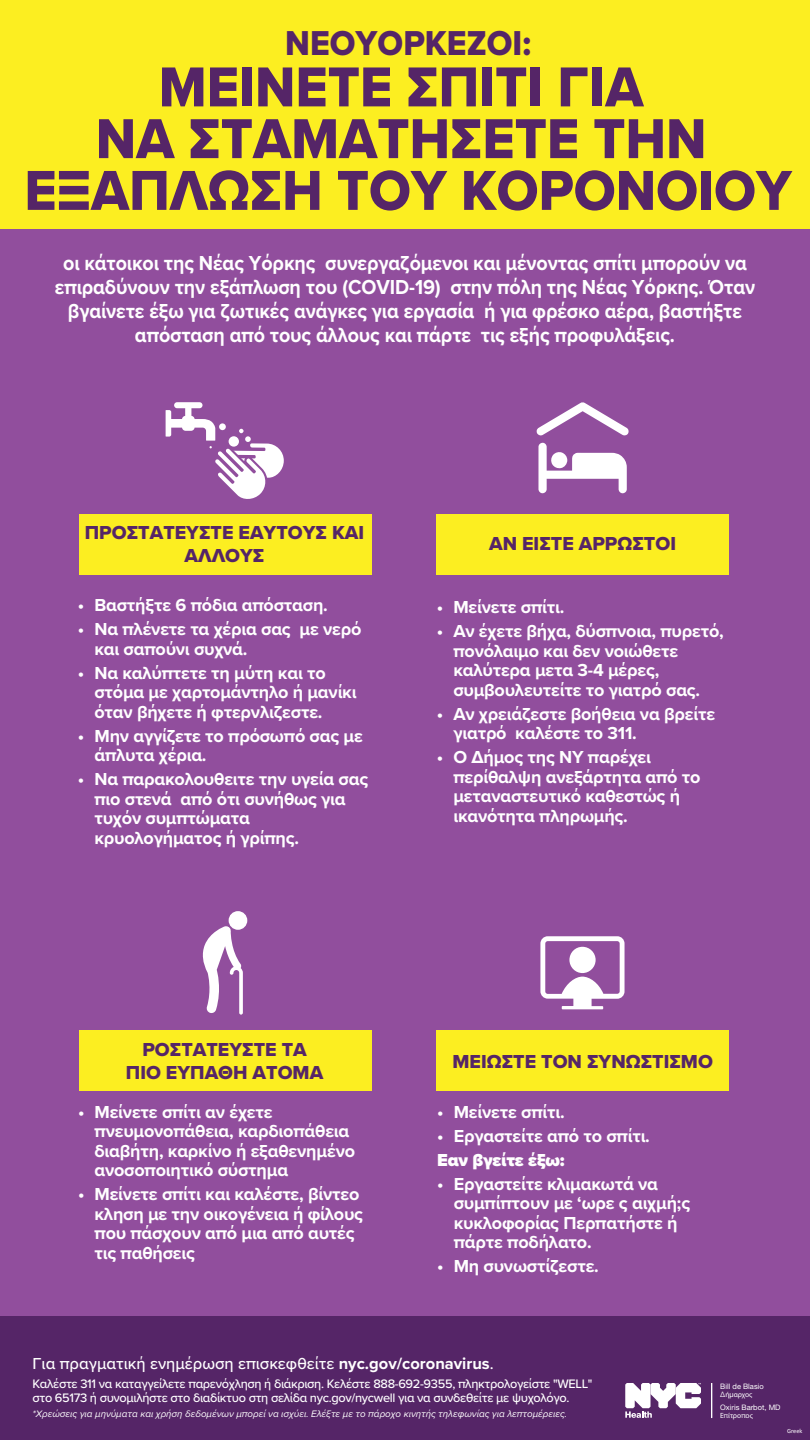
<style>
.page{position:relative;width:810px;height:1440px;background:#914e9d}
.page>*{position:absolute;margin:0;border:0;box-sizing:border-box;transform-origin:0 0}
.t1{font:58.35px/51.8px "Proxima Nova Extrabld";color:#552567;text-align:center;scale:.94 1}
.t2{font:35.85px "Proxima Nova Extrabld";color:#552567;scale:.94 1}
.t3{font:700 21px/24px "Proxima Nova";letter-spacing:-.005em;color:#fff;text-align:center;scale:.94 1}
.t4{font:19.5px/22.5px "Proxima Nova Extrabld";color:#552567;text-align:center}
.t5{font:700 18px/19.5px "Proxima Nova";letter-spacing:-.01em;color:#fff}
.t6{font:900 18px "Proxima Nova";letter-spacing:-.01em;color:#fff}
.t7{font:500 16.5px "Proxima Nova";color:#fff}
.t8{font:500 12.75px/14.6px "Proxima Nova";letter-spacing:-.025em;color:#fff}
.t9{font:italic 9.75px "Proxima Nova";color:#fff}
.t10{font:7.5px "Helvetica Neue LT Pro";color:#fff}
.t11{font:7.5px "Myriad Pro";letter-spacing:-.005em;color:#fff}
.t12{font:6.38px "Calibri";color:#fff}
.s1{font-weight:700}
.s2{font-family:"Helvetica Neue LT Pro"}
</style>
<div class="page">
<div style="left:0;top:1316px;width:810px;height:124px;background:#552567"></div>
<div style="left:711px;top:1383px;width:1px;height:35px;border:1px solid #fff"></div>
<svg style="left:625px;top:1383px;width:76px;height:35px"></svg>
<div style="left:0;top:0;width:810px;height:229px;background:#fcee21"></div>
<div style="left:79px;top:514px;width:292px;height:61px;background:#fcee21"></div>
<svg style="left:166px;top:402px;width:118px;height:97px"></svg>
<div style="left:437px;top:514px;width:292px;height:61px;background:#fcee21"></div>
<svg style="left:538px;top:443px;width:89px;height:50px"></svg>
<svg style="left:537px;top:402px;width:92px;height:34px"></svg>
<div style="left:436px;top:1030px;width:293px;height:61px;background:#fcee21"></div>
<svg style="left:540px;top:936px;width:85px;height:73px"></svg>
<div style="left:569px;top:947px;width:27px;height:26px;background:#fff;border-radius:50%"></div>
<div style="left:79px;top:1030px;width:292px;height:61px;background:#fcee21"></div>
<svg style="left:202px;top:926px;width:41px;height:89px"></svg>
<div style="left:229px;top:911px;width:18px;height:19px;background:#fff;border-radius:50%"></div>
<h2 class="t2" style="left:285px;top:16px;width:263px">ΝΕΟΥΟΡΚΕΖΟΙ:</h2>
<h1 class="t1" style="left:24px;top:60px;width:818px">ΜΕΙΝΕΤΕ ΣΠΙΤΙ ΓΙΑ<br>ΝΑ ΣΤΑΜΑΤΗΣΕΤΕ ΤΗΝ<br>ΕΞΑΠΛΩΣΗ ΤΟΥ ΚΟΡΟΝΟΙΟΥ</h1>
<p class="t3" style="left:55px;top:251px;width:747px">οι κάτοικοι της Νέας Υόρκης συνεργαζόμενοι και μένοντας σπίτι μπορούν να επιραδύνουν την εξάπλωση του (COVID-19) στην πόλη της Νέας Υόρκης. Όταν βγαίνετε έξω για ζωτικές ανάγκες για εργασία ή για φρέσκο αέρα, βαστήξτε απόσταση από τους άλλους και πάρτε τις εξής προφυλάξεις.</p>
<p class="t4" style="left:85px;top:521px;width:281px">ΠΡΟΣΤΑΤΕΥΣΤΕ ΕΑΥΤΟΥΣ ΚΑΙ<br>ΑΛΛΟΥΣ</p>
<p class="t5" style="left:78px;top:595px;width:251px">• Βαστήξτε 6 πόδια απόσταση.</p>
<p class="t5" style="left:94px;top:619px;width:268px;text-indent:-17px">• Να πλένετε τα χέρια σας με νερό και σαπούνι συχνά.</p>
<p class="t5" style="left:94px;top:662px;width:264px;text-indent:-17px">• Να καλύπτετε τη μύτη και το στόμα με χαρτομάντηλο ή μανίκι όταν βήχετε ή φτερνλιζεστε.</p>
<p class="t5" style="left:94px;top:725px;width:270px;text-indent:-17px">• Μην αγγίζετε το πρόσωπό σας με άπλυτα χέρια.</p>
<p class="t5" style="left:94px;top:769px;width:275px;text-indent:-17px">• Να παρακολουθειτε την υγεία σας πιο στενά από ότι συνήθως για τυχόν συμπτώματα κρυολογήματος ή γρίπης.</p>
<p class="t4" style="left:489px;top:532px;width:188px">ΑΝ ΕΙΣΤΕ ΑΡΡΩΣΤΟΙ</p>
<p class="t5" style="left:437px;top:597px;width:129px">• Μείνετε σπίτι.</p>
<p class="t5" style="left:453px;top:621px;width:272px;text-indent:-17px">• Αν έχετε βήχα, δύσπνοια, πυρετό, πονόλαιμο και δεν νοιώθετε καλύτερα μετα 3-4 μέρες, συμβουλευτείτε το γιατρό σας.</p>
<p class="t5" style="left:453px;top:704px;width:263px;text-indent:-17px">• Αν χρειάζεστε βοήθεια να βρείτε γιατρό καλέστε το 311.</p>
<p class="t5" style="left:453px;top:747px;width:249px;text-indent:-17px">• Ο Δήμος της ΝΥ παρέχει περίθαλψη ανεξάρτητα από το μεταναστευτικό καθεστώς ή ικανότητα πληρωμής.</p>
<p class="t4" style="left:126px;top:1038px;width:199px">ΡΟΣΤΑΤΕΥΣΤΕ ΤΑ<br>ΠΙΟ ΕΥΠΑΘΗ ΑΤΟΜΑ</p>
<p class="t5" style="left:95px;top:1102px;width:262px;text-indent:-17px">• Μείνετε σπίτι αν έχετε πνευμονοπάθεια, καρδιοπάθεια διαβήτη, καρκίνο ή εξαθενημένο ανοσοποιητικό σύστημα</p>
<p class="t5" style="left:95px;top:1184px;width:270px;text-indent:-17px">• Μείνετε σπίτι και καλέστε, βίντεο κληση με την οικογένεια ή φίλους που πάσχουν από μια από αυτές τις παθήσεις</p>
<p class="t4" style="left:453px;top:1050px;width:262px">ΜΕΙΩΣΤΕ ΤΟΝ ΣΥΝΩΣΤΙΣΜΟ</p>
<p class="t5" style="left:437px;top:1102px;width:129px">• Μείνετε σπίτι.</p>
<p class="t5" style="left:437px;top:1126px;width:214px">• Εργαστείτε από το σπίτι.</p>
<p class="t6" style="left:437px;top:1146px;width:129px">Εαν βγείτε έξω:</p>
<p class="t5" style="left:454px;top:1174px;width:238px;text-indent:-17px">• Εργαστείτε κλιμακωτά να συμπίπτουν με ‘ωρε ς αιχμή;ς κυκλοφορίας Περπατήστε ή πάρτε ποδήλατο.</p>
<p class="t5" style="left:437px;top:1256px;width:163px">• Μη συνωστίζεστε.</p>
<p class="t7" style="left:32px;top:1351px;width:463px">Για πραγματική ενημέρωση επισκεφθείτε <span class="s1">nyc.gov/coronavirus</span>.</p>
<p class="t8" style="left:32px;top:1376px;width:562px">Καλέστε 311 να καταγγείλετε παρενόχληση ή διάκριση. Κελέστε 888-692-9355, πληκτρολογείστε "WELL" στο 65173 ή συνομιλήστε στο διαδίκτυο στη σελίδα nyc.gov/nycwell για να συνδεθείτε με ψυχολόγο.</p>
<p class="t9" style="left:32px;top:1407px;width:536px">*Χρεώσεις για μηνύματα και χρήση δεδομένων μπορεί να ισχύει. Ελέξτε με το πάροχο κινητής τηλεφωνίας για λεπτομέρειες.</p>
<p class="t10" style="left:720px;top:1382px;width:45px">Bill de Blasio</p>
<p class="t11" style="left:720px;top:1390px;width:34px"><span class="s2">Δ</span>ή<span class="s2">μ</span>αρχος</p>
<p class="t10" style="left:720px;top:1402px;width:62px">Oxiris Barbot, MD</p>
<p class="t11" style="left:720px;top:1411px;width:34px">Ε<span class="s2">π</span>ίτρο<span class="s2">π</span>ος</p>
<p class="t12" style="left:787px;top:1426px;width:17px">Greek</p>
</div>
